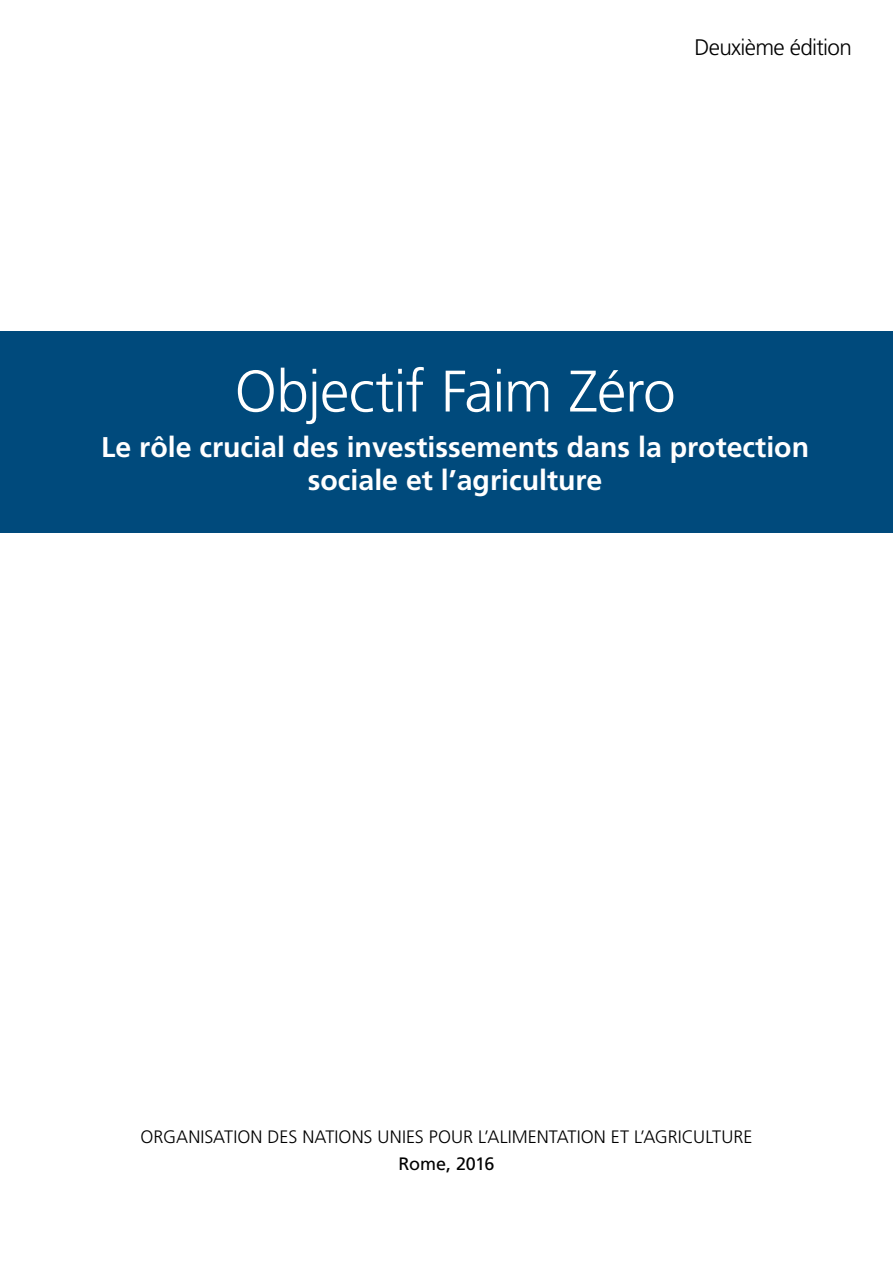
<style>
.page{position:relative;width:893px;height:1263px;background:#fff}
.page>*{position:absolute;margin:0;border:0;box-sizing:border-box;transform-origin:0 0}
.t1{font:300 58.5px "Frutiger LT Std";letter-spacing:-.02em;color:#fff}
.t2{font:700 28.5px/33px "Frutiger LT Std";color:#fff;text-align:center}
.t3{font:300 22.5px "Frutiger LT Std";letter-spacing:-.03em;color:#000}
.t4{font:300 18px "Frutiger LT Std";letter-spacing:.005em;color:#000}
.t5{font:18px "Frutiger LT Std";letter-spacing:-.01em;color:#000}
</style>
<div class="page">
<div style="left:0;top:331px;width:893px;height:202px;background:#004a7c"></div>
<p class="t3" style="left:695px;top:34px;width:159px">DEUXIÈME ÉDITION</p>
<h1 class="t1" style="left:235px;top:358px;width:442px">OBJECTIF FAIM ZÉRO</h1>
<p class="t2" style="left:101px;top:431px;width:709px">Le rôle crucial des investissements dans la protection sociale et l’agriculture</p>
<p class="t4" style="left:141px;top:1127px;width:613px">ORGANISATION DES NATIONS UNIES POUR L’ALIMENTATION ET L’AGRICULTURE</p>
<p class="t5" style="left:398px;top:1153px;width:98px">Rome, 2016</p>
</div>
